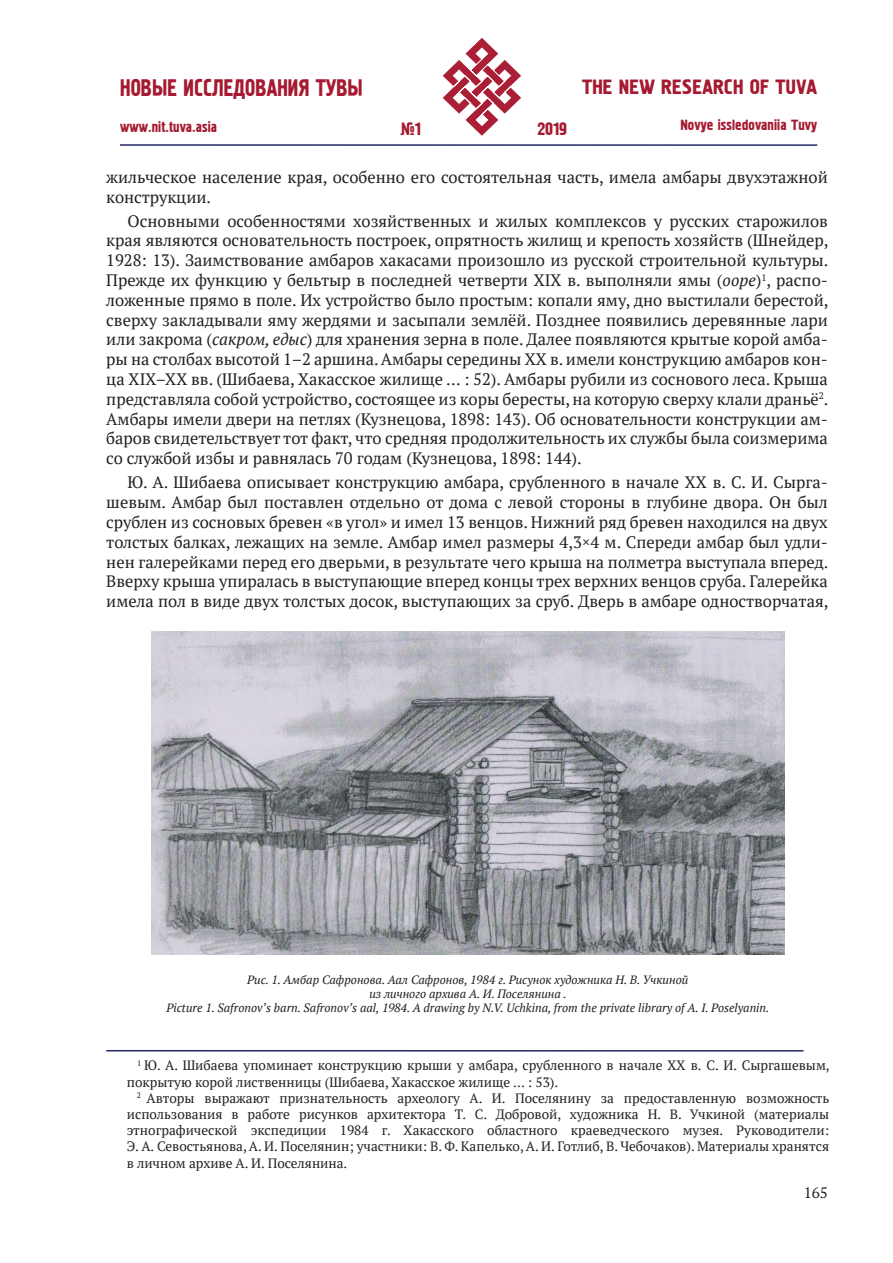
<style>
.page{position:relative;width:893px;height:1263px;background:#fff}
.page>*{position:absolute;margin:0;border:0;box-sizing:border-box;transform-origin:0 0}
.t1{font:24.3px "Pollock 1 CTT";color:#a51a30;scale:.86 1}
.t2{font:21px "Pollock 1 CTT";color:#a51a30}
.t3{font:18px "Pollock 1 CTT";color:#a51a30}
.Текст{font:16.5px/19.8px "PT Serif";color:#231f20;text-align:justify}
.t4{font:15px "Pollock 1 CTT";color:#a51a30}
.t5{font:15px "PT Serif";color:#231f20}
.Сноска{font:13.5px/16.2px "PT Serif";color:#231f20}
.Сноска-2{font:italic 12px "PT Serif";color:#231f20}
.Текст-2{font:italic 12px "PT Serif";color:#231f20}
.s1{font-style:italic}
</style>
<div class="page">
<hr style="left:120px;top:144px;width:697px;height:2px;background:#232965">
<svg style="left:120px;top:144px;width:245px;height:2px"></svg>
<svg style="left:442px;top:38px;width:80px;height:98px"></svg>
<hr style="left:106px;top:1050px;width:697px;height:1px;background:#232965">
<img style="left:151px;top:631px;width:633px;height:323px">
<h1 class="t1" style="left:120px;top:74px;width:284px">НОВЫЕ ИССЛЕДОВАНИЯ ТУВЫ</h1>
<p class="t4" style="left:120px;top:118px;width:98px">www.nit.tuva.asia</p>
<p class="t2" style="left:582px;top:75px;width:236px">THE NEW RESEARCH OF TUVA</p>
<p class="t4" style="left:680px;top:117px;width:138px">Novye issledovaniia Tuvy</p>
<p class="t3" style="left:400px;top:119px;width:22px">№1</p>
<p class="t3" style="left:537px;top:119px;width:31px">2019</p>
<p class="Текст" style="left:106px;top:167px;width:723px">жильческое население края, особенно его состоятельная часть, имела амбары двухэтажной конструкции.</p>
<p class="Текст" style="left:106px;top:211px;width:724px;text-indent:21px">Основными особенностями хозяйственных и жилых комплексов у русских старожилов края являются основательность построек, опрятность жилищ и крепость хозяйств (Шнейдер, 1928: 13). Заимствование амбаров хакасами произошло из русской строительной культуры.<br>Прежде их функцию у бельтыр в последней четверти XIX в. выполняли ямы (<span class="s1">ооре</span>)<sup>1</sup>, распо&shy;ложенные прямо в поле. Их устройство было простым: копали яму, дно выстилали берестой, сверху закладывали яму жердями и засыпали землёй. Позднее появились деревянные лари или закрома (<span class="s1">сакром, едыс</span>) для хранения зерна в поле. Далее появляются крытые корой амба&shy;ры на столбах высотой 1–2 аршина. Амбары середины ХХ в. имели конструкцию амбаров кон&shy;ца XIX–ХХ вв. (Шибаева, Хакасское жилище … : 52). Амбары рубили из соснового леса. Крыша представляла собой устройство, состоящее из коры бересты, на которую сверху клали драньё<sup>2</sup>.<br>Амбары имели двери на петлях (Кузнецова, 1898: 143). Об основательности конструкции ам&shy;баров свидетельствует тот факт, что средняя продолжительность их службы была соизмерима со службой избы и равнялась 70 годам (Кузнецова, 1898: 144).</p>
<p class="Текст" style="left:106px;top:472px;width:724px;text-indent:21px">Ю. А. Шибаева описывает конструкцию амбара, срубленного в начале XX в. С. И. Сырга&shy;шевым. Амбар был поставлен отдельно от дома с левой стороны в глубине двора. Он был срублен из сосновых бревен «в угол» и имел 13 венцов. Нижний ряд бревен находился на двух толстых балках, лежащих на земле. Амбар имел размеры 4,3×4 м. Спереди амбар был удли&shy;нен галерейками перед его дверьми, в результате чего крыша на полметра выступала вперед.<br>Вверху крыша упиралась в выступающие вперед концы трех верхних венцов сруба. Галерейка имела пол в виде двух толстых досок, выступающих за сруб. Дверь в амбаре одностворчатая,</p>
<p class="Текст-2" style="left:247px;top:972px;width:443px">Рис. 1. Амбар Сафронова. Аал Сафронов, 1984 г. Рисунок художника Н. В. Учкиной</p>
<p class="Текст-2" style="left:369px;top:986px;width:199px">из личного архива А. И. Поселянина .</p>
<p class="Сноска-2" style="left:166px;top:1000px;width:604px">Picture 1. Safronov’s barn. Safronov’s aal, 1984. A drawing by N.V. Uchkina, from the private library of A. I. Poselyanin.</p>
<p class="Сноска" style="left:127px;top:1057px;width:704px;text-indent:10px"><sup>1</sup> Ю. А. Шибаева упоминает конструкцию крыши у амбара, срубленного в начале XX в. С. И. Сыргашевым, покрытую корой лиственницы (Шибаева, Хакасское жилище … : 53).</p>
<p class="Сноска" style="left:127px;top:1090px;width:704px;text-align:justify;text-indent:10px"><sup>2</sup> Авторы выражают признательность археологу А. И. Поселянину за предоставленную возможность использования в работе рисунков архитектора Т. С. Добровой, художника Н. В. Учкиной (материалы этнографической экспедиции 1984 г. Хакасского областного краеведческого музея. Руководители:<br>Э. А. Севостьянова, А. И. Поселянин; участники: В. Ф. Капелько, А. И. Готлиб, В. Чебочаков). Материалы хранятся в личном архиве А. И. Поселянина.</p>
<p class="t5" style="left:804px;top:1183px;width:25px">165</p>
</div>
